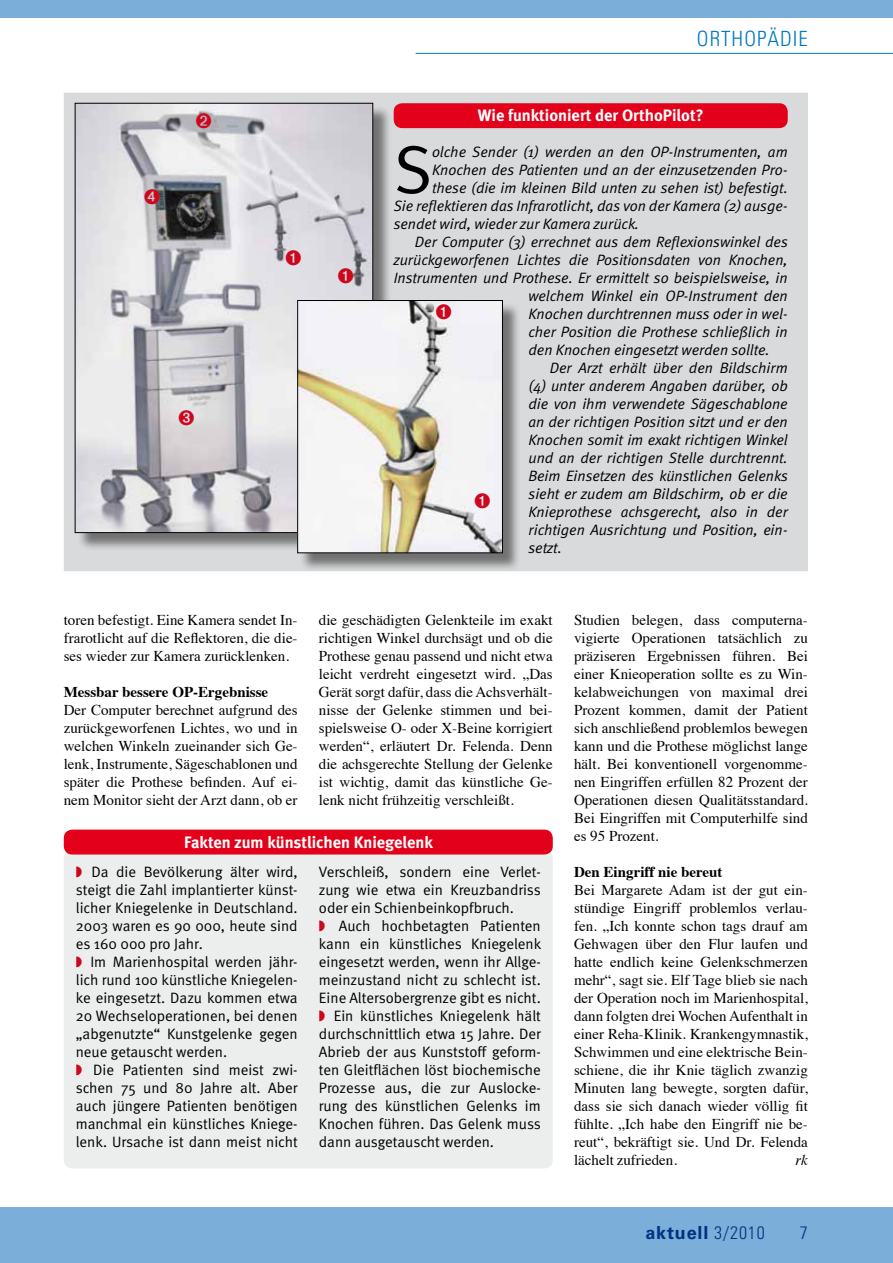
<style>
.page{position:relative;width:893px;height:1263px;background:#fff}
.page>*{position:absolute;margin:0;border:0;box-sizing:border-box;transform-origin:0 0}
.t1{font:67.5px "Meta Normal";color:#000}
.t2{font:300 condensed 21px "Univers";letter-spacing:.05em;color:#0078bb}
.t3{font:300 condensed 18px "Univers";letter-spacing:.05em;color:#003382}
.t4{font:700 18px "Univers";letter-spacing:.05em;color:#003382}
.t5{font:700 16.5px "Meta";color:#fff}
.t6{font:15px/18px "Times";color:#000;text-align:justify}
.t7{font:15px/18px "Meta Normal";color:#000}
.t8{font:italic 15px/18px "Meta Normal";color:#000;text-align:justify}
.t9{font:700 15px "Times";color:#000}
.t10{font:italic 15px "Times";color:#000}
.s1{color:#cd071e}
.s2{font-weight:300;font-stretch:condensed}
</style>
<div class="page">
<div style="left:0;top:0;width:893px;height:17px;background:#7bafda"></div>
<div style="left:0;top:1208px;width:893px;height:55px;background:#7bafda"></div>
<hr style="left:416px;top:53px;width:477px;height:1px;background:#0078bb">
<div style="left:64px;top:93px;width:744px;height:478px;background:#d9dadb"></div>
<div style="left:77px;top:105px;width:314px;height:446px;background:#000;opacity:.48"></div>
<img style="left:77px;top:105px;width:294px;height:426px">
<div style="left:394px;top:103px;width:394px;height:25px;background:#e2001a;border-radius:9px"></div>
<div style="left:300px;top:302px;width:221px;height:269px;background:#000;opacity:.48"></div>
<img style="left:299px;top:302px;width:202px;height:249px">
<div style="left:297px;top:300px;width:206px;height:253px;border:1px solid #000"></div>
<div style="left:64px;top:850px;width:489px;height:318px;background:#eceded;border-radius:9px"></div>
<div style="left:64px;top:830px;width:489px;height:24px;background:#e2001a;border-radius:9px"></div>
<svg style="left:286px;top:250px;width:15px;height:15px"></svg>
<svg style="left:338px;top:268px;width:15px;height:15px"></svg>
<svg style="left:436px;top:304px;width:15px;height:15px"></svg>
<svg style="left:475px;top:493px;width:15px;height:15px"></svg>
<svg style="left:196px;top:113px;width:15px;height:15px"></svg>
<svg style="left:179px;top:410px;width:15px;height:15px"></svg>
<svg style="left:144px;top:189px;width:16px;height:15px"></svg>
<h2 class="t2" style="left:697px;top:26px;width:112px">ORTHOPÄDIE</h2>
<p class="t5" style="left:478px;top:105px;width:227px">Wie funktioniert der OrthoPilot?</p>
<h1 class="t1" style="left:394px;top:131px;width:40px">S</h1>
<p class="t8" style="left:432px;top:143px;width:357px">olche Sender (1) werden an den OP-Instrumenten, am</p>
<p class="t8" style="left:432px;top:161px;width:357px">Knochen des Patienten und an der einzusetzenden Pro-</p>
<p class="t8" style="left:432px;top:179px;width:357px">these (die im kleinen Bild unten zu sehen ist) befestigt.</p>
<p class="t8" style="left:394px;top:197px;width:396px">Sie reflektieren das Infrarotlicht, das von der Kamera (2) ausge-</p>
<p class="t8" style="left:394px;top:215px;width:247px">sendet wird, wieder zur Kamera zurück.</p>
<p class="t8" style="left:415px;top:233px;width:374px">Der Computer (3) errechnet aus dem Reflexionswinkel des</p>
<p class="t8" style="left:394px;top:251px;width:396px">zurückgeworfenen Lichtes die Positionsdaten von Knochen,</p>
<p class="t8" style="left:394px;top:269px;width:396px">Instrumenten und Prothese. Er ermittelt so beispielsweise, in</p>
<p class="t8" style="left:528px;top:287px;width:261px">welchem Winkel ein OP-Instrument den Knochen durchtrennen muss oder in wel&shy;cher Position die Prothese schließlich in den Knochen eingesetzt werden sollte.</p>
<p class="t8" style="left:528px;top:359px;width:261px;text-indent:21px">Der Arzt erhält über den Bildschirm (4) unter anderem Angaben darüber, ob die von ihm verwendete Sägeschablone an der richtigen Position sitzt und er den Knochen somit im exakt richtigen Winkel und an der richtigen Stelle durchtrennt.<br>Beim Einsetzen des künstlichen Gelenks sieht er zudem am Bildschirm, ob er die Knieprothese achsgerecht, also in der richtigen Ausrichtung und Position, ein&shy;setzt.</p>
<p class="t6" style="left:319px;top:610px;width:235px">die geschädigten Gelenkteile im exakt richtigen Winkel durchsägt und ob die Prothese genau passend und nicht etwa leicht verdreht eingesetzt wird. „Das Gerät sorgt dafür, dass die Achsverhält&shy;nisse der Gelenke stimmen und bei&shy;spielsweise O- oder X-Beine korrigiert werden“, erläutert Dr. Felenda. Denn die achsgerechte Stellung der Gelenke ist wichtig, damit das künstliche Ge&shy;lenk nicht frühzeitig verschleißt.</p>
<p class="t6" style="left:574px;top:610px;width:235px">Studien belegen, dass computerna&shy;vigierte Operationen tatsächlich zu präziseren Ergebnissen führen. Bei einer Knieoperation sollte es zu Win&shy;kelabweichungen von maximal drei Prozent kommen, damit der Patient sich anschließend problemlos bewegen kann und die Prothese möglichst lange hält. Bei konventionell vorgenomme&shy;nen Eingriffen erfüllen 82 Prozent der Operationen diesen Qualitätsstandard.<br>Bei Eingriffen mit Computerhilfe sind es 95 Prozent.</p>
<p class="t9" style="left:574px;top:858px;width:150px">Den Eingriff nie bereut</p>
<p class="t6" style="left:574px;top:880px;width:235px">Bei Margarete Adam ist der gut ein&shy;stündige Eingriff problemlos verlau&shy;fen. „Ich konnte schon tags drauf am Gehwagen über den Flur laufen und hatte endlich keine Gelenkschmerzen mehr“, sagt sie. Elf Tage blieb sie nach der Operation noch im Marienhospital, dann folgten drei Wochen Aufenthalt in einer Reha-Klinik. Krankengymnastik, Schwimmen und eine elektrische Bein&shy;schiene, die ihr Knie täglich zwanzig Minuten lang bewegte, sorgten dafür, dass sie sich danach wieder völlig fit fühlte. „Ich habe den Eingriff nie be&shy;reut“, bekräftigt sie. Und Dr. Felenda lächelt zufrieden.</p>
<p class="t6" style="left:64px;top:610px;width:235px">toren befestigt. Eine Kamera sendet In&shy;frarotlicht auf die Reflektoren, die die&shy;ses wieder zur Kamera zurücklenken.</p>
<p class="t9" style="left:64px;top:678px;width:206px">Messbar bessere OP-Ergebnisse</p>
<p class="t6" style="left:64px;top:700px;width:235px">Der Computer berechnet aufgrund des zurückgeworfenen Lichtes, wo und in welchen Winkeln zueinander sich Ge&shy;lenk, Instrumente, Sägeschablonen und später die Prothese befinden. Auf ei&shy;nem Monitor sieht der Arzt dann, ob er</p>
<p class="t5" style="left:184px;top:833px;width:250px">Fakten zum künstlichen Kniegelenk</p>
<p class="t7" style="left:76px;top:863px;width:224px"><span class="s1">◗</span> Da die Bevölkerung älter wird, steigt die Zahl implantierter künst&shy;licher Kniegelenke in Deutschland.<br>2003 waren es 90 000, heute sind es 160 000 pro Jahr.<br><span class="s1">◗</span> Im Marienhospital werden jähr&shy;lich rund 100 künstliche Kniegelen&shy;ke eingesetzt. Dazu kommen etwa<br>20 Wechseloperationen, bei denen „abgenutzte“ Kunstgelenke gegen neue getauscht werden.<br><span class="s1">◗</span> Die Patienten sind meist zwi&shy;schen 75 und 80 Jahre alt. Aber auch jüngere Patienten benötigen manchmal ein künstliches Kniege&shy;lenk. Ursache ist dann meist nicht</p>
<p class="t7" style="left:319px;top:863px;width:224px">Verschleiß, sondern eine Verlet&shy;zung wie etwa ein Kreuzbandriss oder ein Schienbeinkopfbruch.<br><span class="s1">◗</span> Auch hochbetagten Patienten kann ein künstliches Kniegelenk eingesetzt werden, wenn ihr Allge&shy;meinzustand nicht zu schlecht ist.<br>Eine Altersobergrenze gibt es nicht. <span class="s1">◗</span> Ein künstliches Kniegelenk hält durchschnittlich etwa 15 Jahre. Der Abrieb der aus Kunststoff geform&shy;ten Gleitflächen löst biochemische Prozesse aus, die zur Auslocke&shy;rung des künstlichen Gelenks im Knochen führen. Das Gelenk muss dann ausgetauscht werden.</p>
<p class="t10" style="left:795px;top:1147px;width:14px">rk</p>
<p class="t4" style="left:645px;top:1222px;width:78px">aktuell <span class="s2">4</span></p>
<p class="t3" style="left:748px;top:1222px;width:18px">09</p>
<p class="t3" style="left:800px;top:1222px;width:9px">3</p>
<p class="t3" style="left:714px;top:1222px;width:52px">3/2010</p>
<p class="t3" style="left:800px;top:1222px;width:9px">7</p>
</div>
